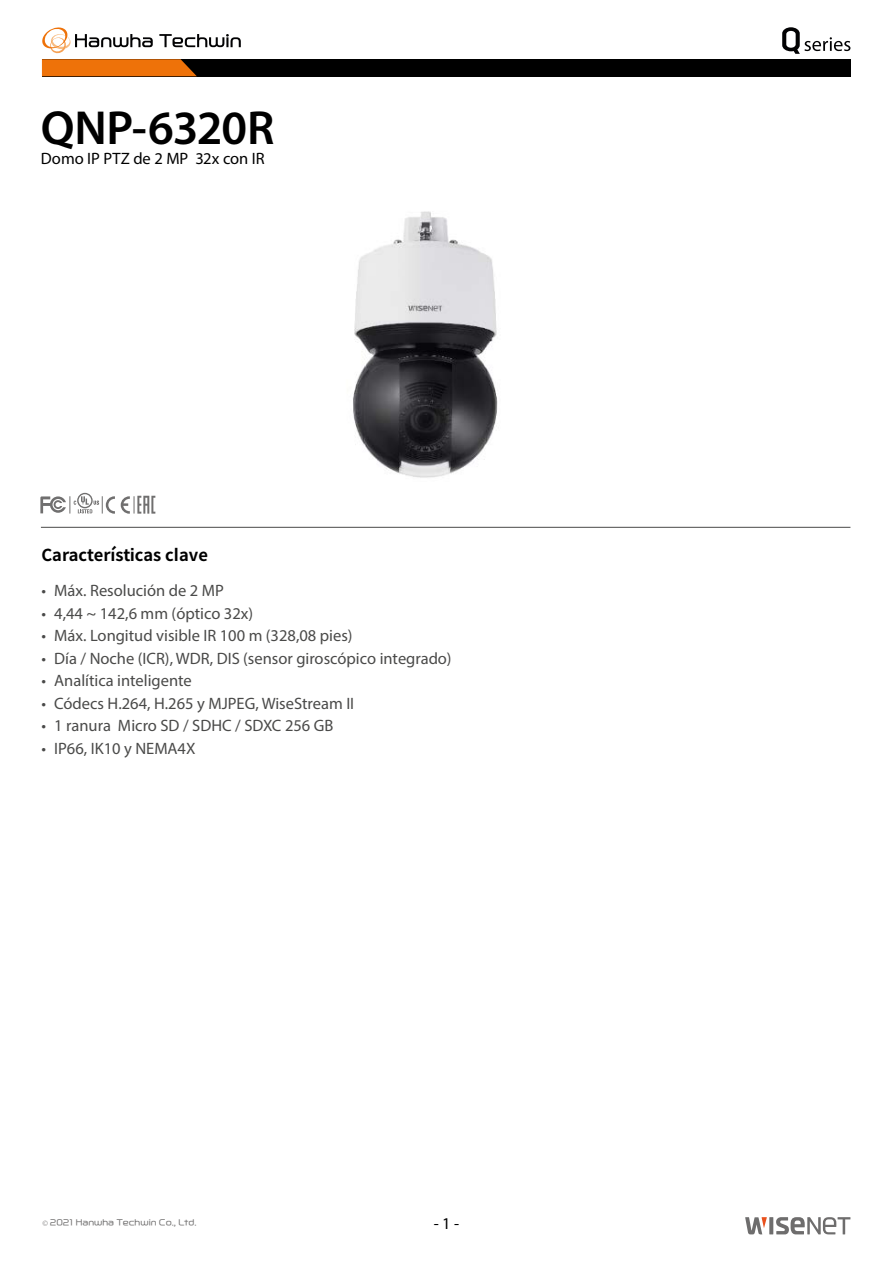
<style>
.page{position:relative;width:893px;height:1263px;background:#fff}
.page>*{position:absolute;margin:0;border:0;box-sizing:border-box;transform-origin:0 0}
.t1{font:600 48px "Myriad Pro";letter-spacing:-.01em;color:#000}
.t2{font:16.5px "Myriad Pro";color:#4a4a49}
.t3{font:16.5px "Myriad Pro";color:#000}
.t4{font:700 16.5px "Spoqa Han Sans Neo";color:#000}
.t5{font:8.25px "Hanwha L";color:#706f6f}
.s1{font-family:"Myriad Pro";font-weight:300}
</style>
<div class="page">
<svg style="left:769px;top:1217px;width:4px;height:17px"></svg>
<svg style="left:776px;top:1217px;width:74px;height:17px"></svg>
<svg style="left:745px;top:1217px;width:22px;height:17px"></svg>
<div style="left:42px;top:59px;width:808px;height:17px;background:#000"></div>
<svg style="left:41px;top:27px;width:200px;height:49px"></svg>
<hr style="left:41px;top:527px;width:809px;height:1px;background:#4a4a49">
<img style="left:353px;top:211px;width:145px;height:267px">
<svg style="left:40px;top:493px;width:75px;height:21px"></svg>
<svg style="left:121px;top:496px;width:34px;height:18px"></svg>
<svg style="left:782px;top:27px;width:68px;height:27px"></svg>
<h1 class="t1" style="left:41px;top:98px;width:235px">QNP-6320R</h1>
<p class="t3" style="left:41px;top:148px;width:225px">Domo IP PTZ de 2 MP 32x con IR</p>
<p class="t4" style="left:41px;top:543px;width:168px">Características clave</p>
<p class="t2" style="left:41px;top:581px;width:184px">• Máx. Resolución de 2 MP</p>
<p class="t2" style="left:41px;top:603px;width:213px">• 4,44 ~ 142,6 mm (óptico 32x)</p>
<p class="t2" style="left:41px;top:626px;width:313px">• Máx. Longitud visible IR 100 m (328,08 pies)</p>
<p class="t2" style="left:41px;top:648px;width:412px">• Día / Noche (ICR), WDR, DIS (sensor giroscópico integrado)</p>
<p class="t2" style="left:41px;top:671px;width:152px">• Analítica inteligente</p>
<p class="t2" style="left:41px;top:693px;width:314px">• Códecs H.264, H.265 y MJPEG, WiseStream II</p>
<p class="t2" style="left:41px;top:716px;width:294px">• 1 ranura Micro SD / SDHC / SDXC 256 GB</p>
<p class="t2" style="left:41px;top:738px;width:155px">• IP66, IK10 y NEMA4X</p>
<p class="t5" style="left:43px;top:1218px;width:155px"><span class="s1">©</span> 2021 Hanwha Techwin Co., Ltd.</p>
<p class="t3" style="left:434px;top:1213px;width:27px">- 1 -</p>
</div>
